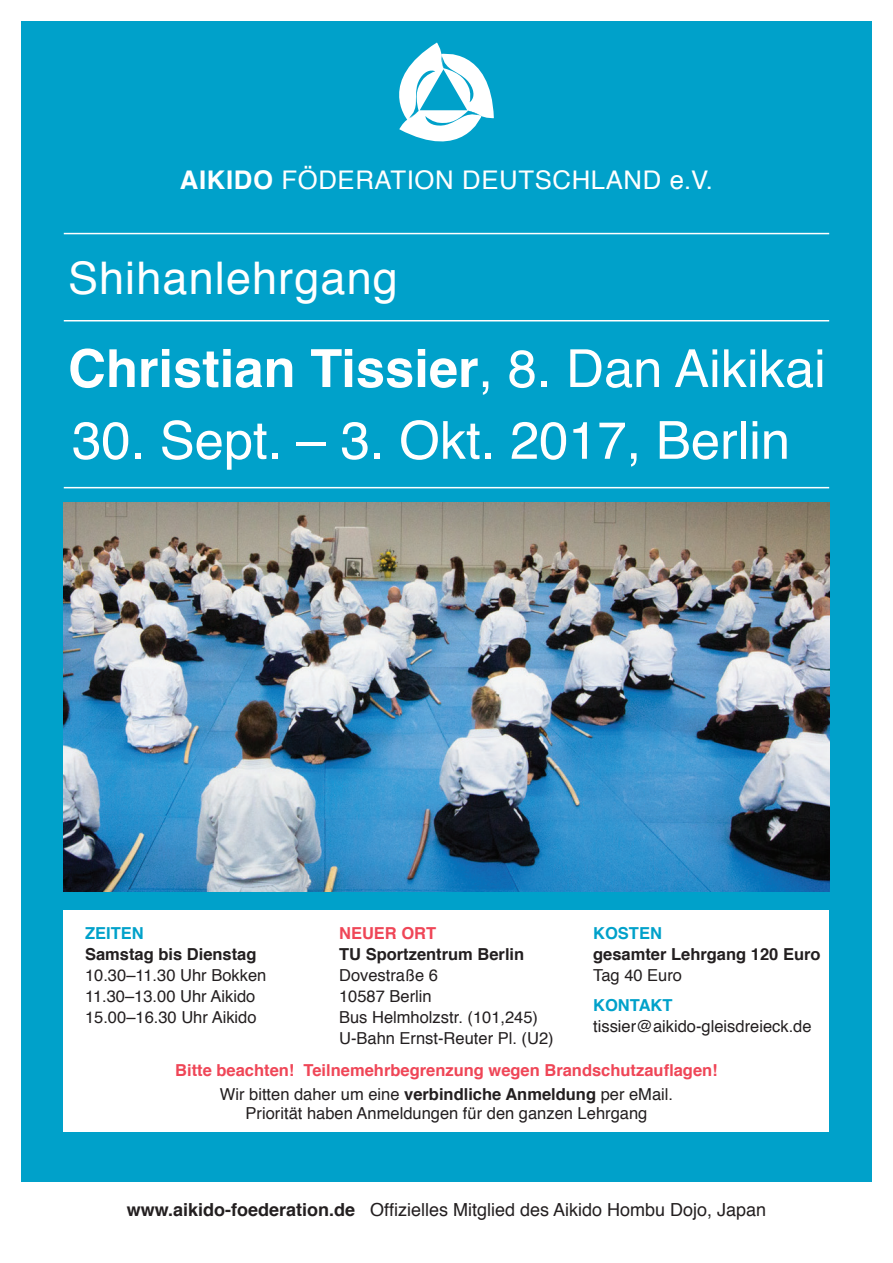
<style>
.page{position:relative;width:893px;height:1263px;background:#fff}
.page>*{position:absolute;margin:0;border:0;box-sizing:border-box;transform-origin:0 0}
.t1{font:700 52.5px "Helvetica";color:#fff}
.t2{font:52.5px "Helvetica";color:#fff}
.t3{font:45px "Helvetica";letter-spacing:.025em;color:#fff}
.t4{font:25.65px "Helvetica";letter-spacing:.025em;color:#fff}
.t5{font:18px "Helvetica";color:#231f20}
.t6{font:16.5px/21px "Helvetica";color:#231f20}
.t7{font:700 16.5px/24px "Helvetica";color:#ef4657;text-align:center}
.t8{font:700 16.5px "Helvetica";color:#231f20}
.t9{font:700 16.5px "Helvetica";color:#00a1ca}
.s1{font-weight:700}
.s2{font-weight:400}
.s3{font-weight:400;color:#231f20}
.s4{color:#231f20}
</style>
<div class="page">
<div style="left:21px;top:21px;width:851px;height:1161px;background:#00a1ca"></div>
<img style="left:64px;top:502px;width:765px;height:389px">
<div style="left:64px;top:910px;width:765px;height:221px;background:#fff"></div>
<svg style="left:399px;top:43px;width:95px;height:99px"></svg>
<hr style="left:64px;top:320px;width:765px;height:1px;background:#fff">
<hr style="left:64px;top:233px;width:765px;height:1px;background:#fff">
<hr style="left:64px;top:487px;width:765px;height:1px;background:#fff">
<h3 class="t4" style="left:180px;top:161px;width:157px"><span class="s1">Aikido</span> Föderat</h3>
<h3 class="t4" style="left:407px;top:161px;width:93px">ion Deut</h3>
<h3 class="t4" style="left:535px;top:161px;width:180px">sch land e.V.</h3>
<h2 class="t3" style="left:68px;top:243px;width:331px">Shihanlehrgang</h2>
<h1 class="t1" style="left:68px;top:326px;width:759px">Christian Tissier<span class="s2">, 8. Dan Aikikai</span></h1>
<h1 class="t2" style="left:72px;top:400px;width:719px">30. Sept. – 3. Okt. 2017, Berlin</h1>
<p class="t9" style="left:85px;top:920px;width:60px">Zeiten</p>
<p class="t8" style="left:85px;top:941px;width:173px">Samstag bis Dienstag</p>
<p class="t6" style="left:85px;top:966px;width:183px">10.30–11.30 Uhr Bokken<br>11.30–13.00 Uhr Aikido<br>15.00–16.30 Uhr Aikido</p>
<p class="t7" style="left:339px;top:922px;width:99px">Neuer Ort</p>
<p class="t8" style="left:339px;top:941px;width:187px">TU Sportzentrum Berlin</p>
<p class="t6" style="left:339px;top:966px;width:216px">Dovestraße 6<br>10587 Berlin<br>Bus Helmholzstr. (101,245)<br>U-Bahn Ernst-Reuter Pl. (U2)</p>
<p class="t9" style="left:593px;top:920px;width:70px">Kosten</p>
<p class="t8" style="left:593px;top:941px;width:229px">gesamter Lehrgang 120 Euro</p>
<p class="t6" style="left:593px;top:966px;width:90px">Tag 40 Euro</p>
<p class="t9" style="left:593px;top:992px;width:81px">Ko ntakt</p>
<p class="t6" style="left:593px;top:1016px;width:220px">tissier@aikido-gleisdreieck.de</p>
<p class="t7" style="left:175px;top:1058px;width:544px">Bitte beachten! Teilnemehrbegrenzung wegen Brandschutzauflagen!<br><span class="s3">Wir bitten daher um eine</span> <span class="s4">verbindliche Anmeldung</span> <span class="s3">per eMail.</span></p>
<p class="t6" style="left:246px;top:1103px;width:403px">Priorität haben Anmeldungen für den ganzen Lehrgang</p>
<p class="t5" style="left:127px;top:1195px;width:641px"><span class="s1">www.aikido-foederation.de</span> Offizielles Mitglied des Aikido Hombu Dojo, Japan</p>
</div>
